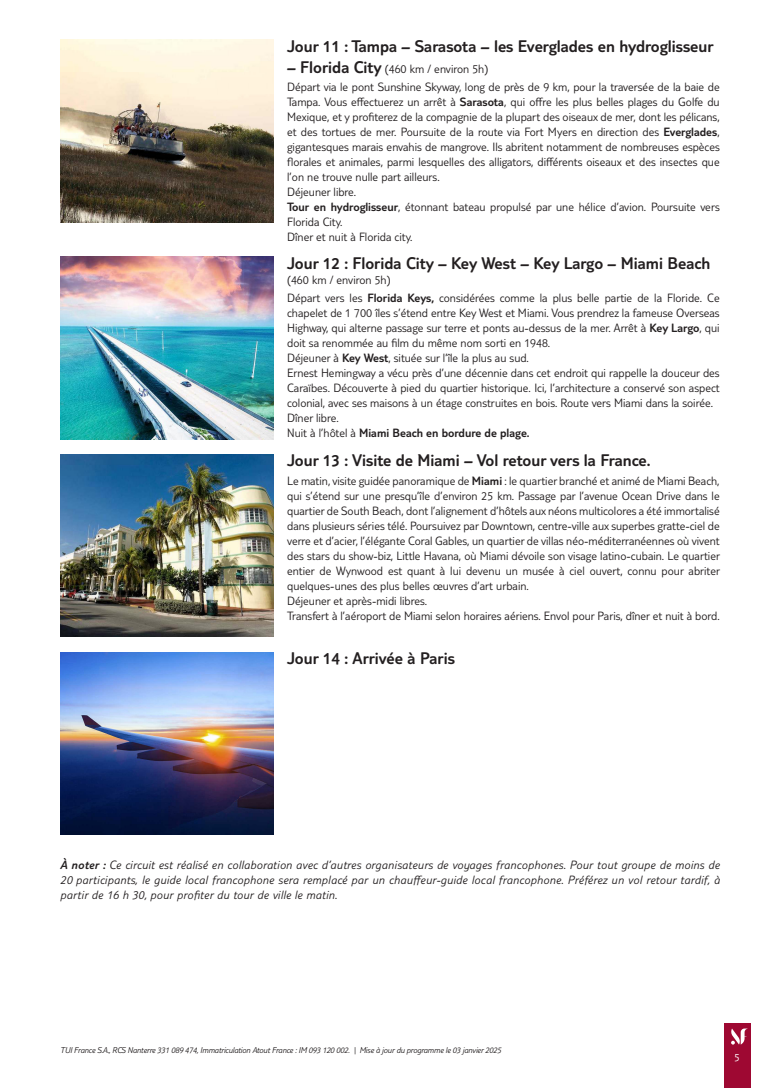
<style>
.page{position:relative;width:780px;height:1088px;background:#fff}
.page>*{position:absolute;margin:0;border:0;box-sizing:border-box;transform-origin:0 0}
.t1{font:300 17.5px "TUI Type";color:#231f20}
.t2{font:300 12.5px/15px "TUI Type";color:#231f20}
.t3{font:italic 300 12.5px/15px "TUI Type";letter-spacing:.02em;color:#231f20;text-align:justify}
.t4{font:300 11.25px "TUI Type";color:#fff}
.t5{font:italic 300 8.75px "TUI Type";letter-spacing:-.02em;color:#231f20}
.s1{font-size:17.5px}
.s2{font-style:inherit}
</style>
<div class="page">
<div style="left:724px;top:1023px;width:26px;height:65px;background:#9e0832"></div>
<svg style="left:731px;top:1028px;width:17px;height:16px"></svg>
<img style="left:60px;top:40px;width:213px;height:182px">
<img style="left:60px;top:257px;width:213px;height:182px">
<img style="left:60px;top:455px;width:213px;height:182px">
<img style="left:60px;top:652px;width:213px;height:182px">
<h1 class="t1" style="left:287px;top:36px;width:428px">Jour 11 : Tampa – Sarasota – les Everglades en hydroglisseur</h1>
<p class="t2" style="left:287px;top:59px;width:434px;line-height:18.5px"><span class="s1">– Florida City</span> (460 km / environ 5h)<br>Départ via le pont Sunshine Skyway, long de près de 9 km, pour la traversée de la baie de</p>
<p class="t2" style="left:287px;top:94px;width:434px">Tampa. Vous effectuerez un arrêt à <span class="s2">Sarasota</span>, qui offre les plus belles plages du Golfe du Mexique, et y profiterez de la compagnie de la plupart des oiseaux de mer, dont les pélicans, et des tortues de mer. Poursuite de la route via Fort Myers en direction des <span class="s2">Everglades</span>, gigantesques marais envahis de mangrove. Ils abritent notamment de nombreuses espèces florales et animales, parmi lesquelles des alligators, différents oiseaux et des insectes que l’on ne trouve nulle part ailleurs.<br>Déjeuner libre.<br><span class="s2">Tour en hydroglisseur</span>, étonnant bateau propulsé par une hélice d’avion. Poursuite vers Florida City.<br>Dîner et nuit à Florida city.</p>
<h1 class="t1" style="left:287px;top:253px;width:424px">Jour 12 : Florida City – Key West – Key Largo – Miami Beach</h1>
<p class="t2" style="left:287px;top:270px;width:434px;line-height:18.5px">(460 km / environ 5h)<br>Départ vers les <span class="s2">Florida Keys,</span> considérées comme la plus belle partie de la Floride. Ce</p>
<p class="t2" style="left:287px;top:305px;width:434px">chapelet de 1 700 îles s’étend entre Key West et Miami. Vous prendrez la fameuse Overseas Highway, qui alterne passage sur terre et ponts au-dessus de la mer. Arrêt à <span class="s2">Key Largo</span>, qui doit sa renommée au film du même nom sorti en 1948.<br>Déjeuner à <span class="s2">Key West</span>, située sur l’île la plus au sud.<br>Ernest Hemingway a vécu près d’une décennie dans cet endroit qui rappelle la douceur des Caraïbes. Découverte à pied du quartier historique. Ici, l’architecture a conservé son aspect colonial, avec ses maisons à un étage construites en bois. Route vers Miami dans la soirée.<br>Dîner libre.<br>Nuit à l’hôtel à <span class="s2">Miami Beach en bordure de plage.</span></p>
<h1 class="t1" style="left:287px;top:451px;width:365px">Jour 13 : Visite de Miami – Vol retour vers la France.</h1>
<p class="t2" style="left:287px;top:473px;width:434px">Le matin, visite guidée panoramique de <span class="s2">Miami</span> : le quartier branché et animé de Miami Beach, qui s’étend sur une presqu’île d’environ 25 km. Passage par l’avenue Ocean Drive dans le quartier de South Beach, dont l’alignement d’hôtels aux néons multicolores a été immortalisé dans plusieurs séries télé. Poursuivez par Downtown, centre-ville aux superbes gratte-ciel de verre et d’acier, l’élégante Coral Gables, un quartier de villas néo-méditerranéennes où vivent des stars du show-biz, Little Havana, où Miami dévoile son visage latino-cubain. Le quartier entier de Wynwood est quant à lui devenu un musée à ciel ouvert, connu pour abriter quelques-unes des plus belles œuvres d’art urbain.<br>Déjeuner et après-midi libres.<br>Transfert à l’aéroport de Miami selon horaires aériens. Envol pour Paris, dîner et nuit à bord.</p>
<h1 class="t1" style="left:287px;top:648px;width:169px">Jour 14 : Arrivée à Paris</h1>
<p class="t3" style="left:60px;top:857px;width:661px"><span class="s2">À noter :</span> Ce circuit est réalisé en collaboration avec d’autres organisateurs de voyages francophones. Pour tout groupe de moins de 20 participants, le guide local francophone sera remplacé par un chauffeur-guide local francophone. Préférez un vol retour tardif, à partir de 16 h 30, pour profiter du tour de ville le matin.</p>
<p class="t5" style="left:60px;top:1045px;width:442px">TUI France S.A., RCS Nanterre 331 089 474, Immatriculation Atout France : IM 093 120 002. | Mise à jour du programme le 03 janvier 2025</p>
<p class="t4" style="left:734px;top:1050px;width:7px">5</p>
</div>
